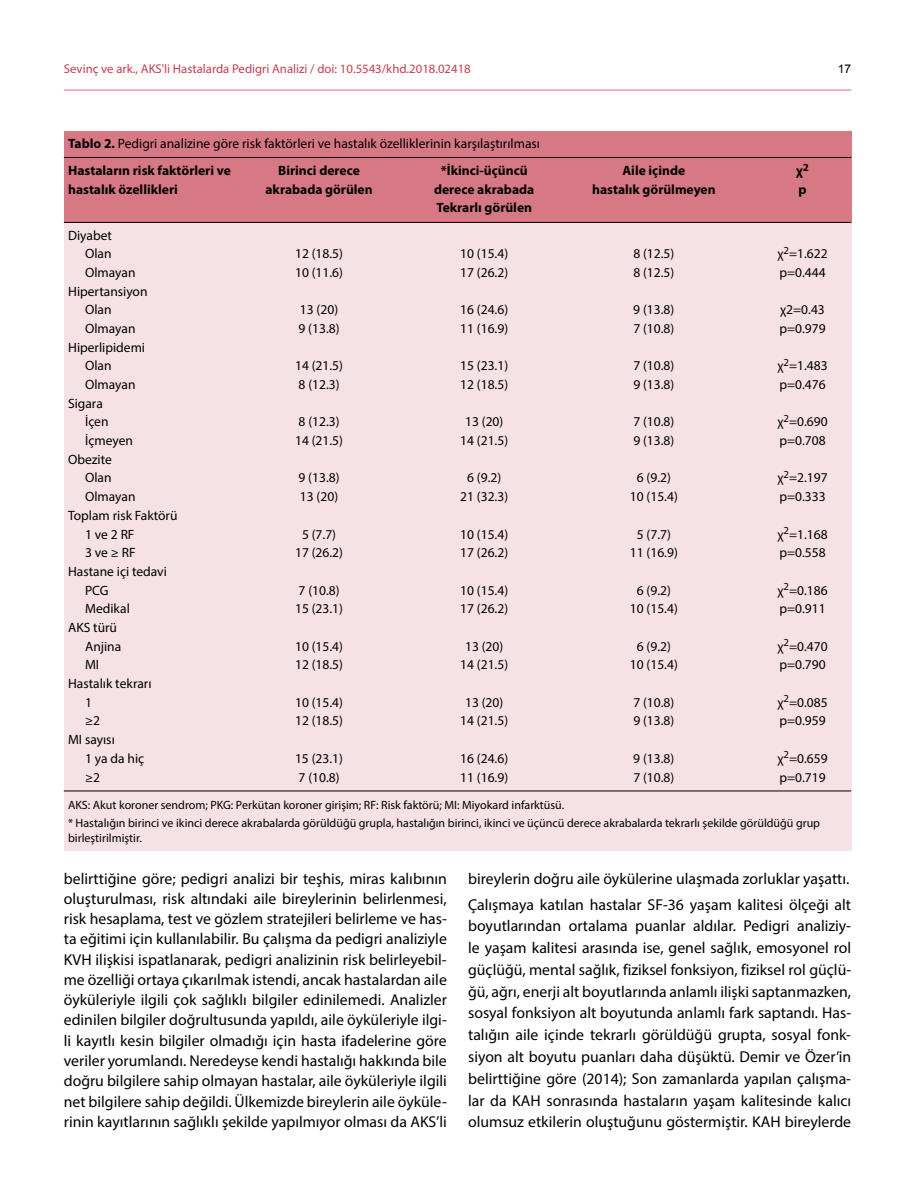
<style>
.page{position:relative;width:915px;height:1191px;background:#fff}
.page>*{position:absolute;margin:0;border:0;box-sizing:border-box;transform-origin:0 0}
.t1{font:15.75px/20.2px "Myriad Pro";color:#000;text-align:justify}
.t2{font:13.5px/18.8px "Myriad Pro";color:#000}
.t3{font:700 13.5px "Myriad Pro";color:#000}
.t4{font:12.75px "Myriad Pro";color:#c63e51}
.t5{font:12px/18.8px "Myriad Pro";color:#000}
.t6{font:12px "Arial";color:#000}
.s1{font-weight:700}
</style>
<div class="page">
<hr style="left:64px;top:89px;width:786px;height:2px;background:#e29fa8">
<div style="left:64px;top:194px;width:786px;height:656px;background:#f6e2e5"></div>
<div style="left:64px;top:131px;width:786px;height:92px;background:#d77885"></div>
<hr style="left:64px;top:157px;width:786px;height:1px;background:#000">
<hr style="left:64px;top:222px;width:786px;height:1px;background:#000">
<hr style="left:64px;top:790px;width:786px;height:1px;background:#000">
<p class="t4" style="left:64px;top:61px;width:408px">Sevinç ve ark., AKS'li Hastalarda Pedigri Analizi / doi: 10.5543/khd.2018.02418</p>
<p class="t6" style="left:837px;top:60px;width:15px">17</p>
<p class="t2" style="left:68px;top:129px;width:473px;line-height:27.2px"><span class="s1">Tablo 2.</span> Pedigri analizine göre risk faktörleri ve hastalık özelliklerinin karşılaştırılması<br><span class="s1">Hastaların risk faktörleri ve</span></p>
<p class="t3" style="left:278px;top:162px;width:83px">Birinci derece</p>
<p class="t3" style="left:440px;top:162px;width:88px">*İkinci-üçüncü</p>
<p class="t3" style="left:622px;top:162px;width:64px">Aile içinde</p>
<p class="t3" style="left:795px;top:162px;width:14px">χ<sup>2</sup></p>
<p class="t3" style="left:68px;top:180px;width:111px">hastalık özellikleri</p>
<p class="t3" style="left:265px;top:180px;width:109px">akrabada görülen</p>
<p class="t3" style="left:434px;top:180px;width:102px">derece akrabada</p>
<p class="t3" style="left:592px;top:180px;width:125px">hastalık görülmeyen</p>
<p class="t3" style="left:798px;top:180px;width:10px">p</p>
<p class="t3" style="left:436px;top:199px;width:97px">Tekrarlı görülen</p>
<p class="t2" style="left:68px;top:225px;width:45px;text-align:right">Diyabet<br>Olan</p>
<p class="t2" style="left:295px;top:244px;width:49px">12 (18.5)</p>
<p class="t2" style="left:460px;top:244px;width:49px">10 (15.4)</p>
<p class="t2" style="left:633px;top:244px;width:43px">8 (12.5)</p>
<p class="t2" style="left:777px;top:244px;width:52px">χ<sup>2</sup>=1.622</p>
<p class="t2" style="left:85px;top:263px;width:52px">Olmayan</p>
<p class="t2" style="left:295px;top:263px;width:49px">10 (11.6)</p>
<p class="t2" style="left:460px;top:263px;width:49px">17 (26.2)</p>
<p class="t2" style="left:633px;top:263px;width:43px">8 (12.5)</p>
<p class="t2" style="left:779px;top:263px;width:48px">p=0.444</p>
<p class="t2" style="left:85px;top:281px;width:64px;text-indent:-17px">Hipertansiyon<br>Olan</p>
<p class="t2" style="left:300px;top:300px;width:40px">13 (20)</p>
<p class="t2" style="left:460px;top:300px;width:49px">16 (24.6)</p>
<p class="t2" style="left:633px;top:300px;width:43px">9 (13.8)</p>
<p class="t2" style="left:779px;top:300px;width:46px">χ2=0.43</p>
<p class="t2" style="left:85px;top:319px;width:52px">Olmayan</p>
<p class="t2" style="left:298px;top:319px;width:43px">9 (13.8)</p>
<p class="t2" style="left:460px;top:319px;width:49px">11 (16.9)</p>
<p class="t2" style="left:633px;top:319px;width:43px">7 (10.8)</p>
<p class="t2" style="left:779px;top:319px;width:48px">p=0.979</p>
<p class="t2" style="left:85px;top:337px;width:61px;text-indent:-17px">Hiperlipidemi<br>Olan</p>
<p class="t2" style="left:295px;top:356px;width:49px">14 (21.5)</p>
<p class="t2" style="left:460px;top:356px;width:49px">15 (23.1)</p>
<p class="t2" style="left:633px;top:356px;width:43px">7 (10.8)</p>
<p class="t2" style="left:777px;top:356px;width:52px">χ<sup>2</sup>=1.483</p>
<p class="t2" style="left:85px;top:375px;width:52px">Olmayan</p>
<p class="t2" style="left:298px;top:375px;width:43px">8 (12.3)</p>
<p class="t2" style="left:460px;top:375px;width:49px">12 (18.5)</p>
<p class="t2" style="left:633px;top:375px;width:43px">9 (13.8)</p>
<p class="t2" style="left:779px;top:375px;width:48px">p=0.476</p>
<p class="t2" style="left:85px;top:393px;width:25px;text-indent:-17px">Sigara<br>İçen</p>
<p class="t2" style="left:298px;top:412px;width:43px">8 (12.3)</p>
<p class="t2" style="left:465px;top:412px;width:40px">13 (20)</p>
<p class="t2" style="left:633px;top:412px;width:43px">7 (10.8)</p>
<p class="t2" style="left:777px;top:412px;width:52px">χ<sup>2</sup>=0.690</p>
<p class="t2" style="left:85px;top:431px;width:49px">İçmeyen</p>
<p class="t2" style="left:295px;top:431px;width:49px">14 (21.5)</p>
<p class="t2" style="left:460px;top:431px;width:49px">14 (21.5)</p>
<p class="t2" style="left:633px;top:431px;width:43px">9 (13.8)</p>
<p class="t2" style="left:779px;top:431px;width:48px">p=0.708</p>
<p class="t2" style="left:68px;top:450px;width:45px;text-align:right">Obezite<br>Olan</p>
<p class="t2" style="left:298px;top:468px;width:43px">9 (13.8)</p>
<p class="t2" style="left:467px;top:468px;width:36px">6 (9.2)</p>
<p class="t2" style="left:636px;top:468px;width:36px">6 (9.2)</p>
<p class="t2" style="left:777px;top:468px;width:52px">χ<sup>2</sup>=2.197</p>
<p class="t2" style="left:85px;top:487px;width:52px">Olmayan</p>
<p class="t2" style="left:300px;top:487px;width:40px">13 (20)</p>
<p class="t2" style="left:460px;top:487px;width:49px">21 (32.3)</p>
<p class="t2" style="left:629px;top:487px;width:49px">10 (15.4)</p>
<p class="t2" style="left:779px;top:487px;width:48px">p=0.333</p>
<p class="t2" style="left:85px;top:506px;width:94px;text-indent:-17px">Toplam risk Faktörü<br>1 ve 2 RF</p>
<p class="t2" style="left:302px;top:524px;width:36px">5 (7.7)</p>
<p class="t2" style="left:460px;top:524px;width:49px">10 (15.4)</p>
<p class="t2" style="left:636px;top:524px;width:36px">5 (7.7)</p>
<p class="t2" style="left:777px;top:524px;width:52px">χ<sup>2</sup>=1.168</p>
<p class="t2" style="left:85px;top:543px;width:52px">3 ve ≥ RF</p>
<p class="t2" style="left:295px;top:543px;width:49px">17 (26.2)</p>
<p class="t2" style="left:460px;top:543px;width:49px">17 (26.2)</p>
<p class="t2" style="left:629px;top:543px;width:49px">11 (16.9)</p>
<p class="t2" style="left:779px;top:543px;width:48px">p=0.558</p>
<p class="t2" style="left:85px;top:562px;width:83px;text-indent:-17px">Hastane içi tedavi<br>PCG</p>
<p class="t2" style="left:298px;top:580px;width:43px">7 (10.8)</p>
<p class="t2" style="left:460px;top:580px;width:49px">10 (15.4)</p>
<p class="t2" style="left:636px;top:580px;width:36px">6 (9.2)</p>
<p class="t2" style="left:777px;top:580px;width:52px">χ<sup>2</sup>=0.186</p>
<p class="t2" style="left:85px;top:599px;width:46px">Medikal</p>
<p class="t2" style="left:295px;top:599px;width:49px">15 (23.1)</p>
<p class="t2" style="left:460px;top:599px;width:49px">17 (26.2)</p>
<p class="t2" style="left:629px;top:599px;width:49px">10 (15.4)</p>
<p class="t2" style="left:779px;top:599px;width:48px">p=0.911</p>
<p class="t2" style="left:85px;top:618px;width:38px;text-indent:-17px">AKS türü<br>Anjina</p>
<p class="t2" style="left:295px;top:636px;width:49px">10 (15.4)</p>
<p class="t2" style="left:465px;top:636px;width:40px">13 (20)</p>
<p class="t2" style="left:636px;top:636px;width:36px">6 (9.2)</p>
<p class="t2" style="left:777px;top:636px;width:52px">χ<sup>2</sup>=0.470</p>
<p class="t2" style="left:85px;top:655px;width:16px">MI</p>
<p class="t2" style="left:295px;top:655px;width:49px">12 (18.5)</p>
<p class="t2" style="left:460px;top:655px;width:49px">14 (21.5)</p>
<p class="t2" style="left:629px;top:655px;width:49px">10 (15.4)</p>
<p class="t2" style="left:779px;top:655px;width:48px">p=0.790</p>
<p class="t2" style="left:85px;top:674px;width:68px;text-indent:-17px">Hastalık tekrarı<br>1</p>
<p class="t2" style="left:295px;top:692px;width:49px">10 (15.4)</p>
<p class="t2" style="left:465px;top:692px;width:40px">13 (20)</p>
<p class="t2" style="left:633px;top:692px;width:43px">7 (10.8)</p>
<p class="t2" style="left:777px;top:692px;width:52px">χ<sup>2</sup>=0.085</p>
<p class="t2" style="left:85px;top:711px;width:16px">≥2</p>
<p class="t2" style="left:295px;top:711px;width:49px">12 (18.5)</p>
<p class="t2" style="left:460px;top:711px;width:49px">14 (21.5)</p>
<p class="t2" style="left:633px;top:711px;width:43px">9 (13.8)</p>
<p class="t2" style="left:779px;top:711px;width:48px">p=0.959</p>
<p class="t2" style="left:85px;top:730px;width:61px;text-indent:-17px">MI sayısı<br>1 ya da hiç</p>
<p class="t2" style="left:295px;top:748px;width:49px">15 (23.1)</p>
<p class="t2" style="left:460px;top:748px;width:49px">16 (24.6)</p>
<p class="t2" style="left:633px;top:748px;width:43px">9 (13.8)</p>
<p class="t2" style="left:777px;top:748px;width:52px">χ<sup>2</sup>=0.659</p>
<p class="t2" style="left:85px;top:767px;width:16px">≥2</p>
<p class="t2" style="left:298px;top:767px;width:43px">7 (10.8)</p>
<p class="t2" style="left:460px;top:767px;width:49px">11 (16.9)</p>
<p class="t2" style="left:633px;top:767px;width:43px">7 (10.8)</p>
<p class="t2" style="left:779px;top:767px;width:48px">p=0.719</p>
<p class="t5" style="left:68px;top:795px;width:753px">AKS: Akut koroner sendrom; PKG: Perkütan koroner girişim; RF: Risk faktörü; MI: Miyokard infarktüsü.<br>* Hastalığın birinci ve ikinci derece akrabalarda görüldüğü grupla, hastalığın birinci, ikinci ve üçüncü derece akrabalarda tekrarlı şekilde görüldüğü grup</p>
<p class="t5" style="left:68px;top:828px;width:75px">birleştirilmiştir.</p>
<p class="t1" style="left:64px;top:868px;width:384px">belirttiğine göre; pedigri analizi bir teşhis, miras kalıbının oluşturulması, risk altındaki aile bireylerinin belirlenmesi, risk hesaplama, test ve gözlem stratejileri belirleme ve has&shy;ta eğitimi için kullanılabilir. Bu çalışma da pedigri analiziyle KVH ilişkisi ispatlanarak, pedigri analizinin risk belirleyebil&shy;me özelliği ortaya çıkarılmak istendi, ancak hastalardan aile öyküleriyle ilgili çok sağlıklı bilgiler edinilemedi. Analizler edinilen bilgiler doğrultusunda yapıldı, aile öyküleriyle ilgi&shy;li kayıtlı kesin bilgiler olmadığı için hasta ifadelerine göre veriler yorumlandı. Neredeyse kendi hastalığı hakkında bile doğru bilgilere sahip olmayan hastalar, aile öyküleriyle ilgili net bilgilere sahip değildi. Ülkemizde bireylerin aile öyküle&shy;rinin kayıtlarının sağlıklı şekilde yapılmıyor olması da AKS’li</p>
<p class="t1" style="left:468px;top:865px;width:384px;line-height:26px">bireylerin doğru aile öykülerine ulaşmada zorluklar yaşattı.<br>Çalışmaya katılan hastalar SF-36 yaşam kalitesi ölçeği alt</p>
<p class="t1" style="left:468px;top:915px;width:384px;line-height:21.8px">boyutlarından ortalama puanlar aldılar. Pedigri analiziy&shy;le yaşam kalitesi arasında ise, genel sağlık, emosyonel rol güçlüğü, mental sağlık, fiziksel fonksiyon, fiziksel rol güçlü&shy;ğü, ağrı, enerji alt boyutlarında anlamlı ilişki saptanmazken, sosyal fonksiyon alt boyutunda anlamlı fark saptandı. Has&shy;talığın aile içinde tekrarlı görüldüğü grupta, sosyal fonk&shy;siyon alt boyutu puanları daha düşüktü. Demir ve Özer’in belirttiğine göre (2014); Son zamanlarda yapılan çalışma&shy;lar da KAH sonrasında hastaların yaşam kalitesinde kalıcı olumsuz etkilerin oluştuğunu göstermiştir. KAH bireylerde</p>
</div>
